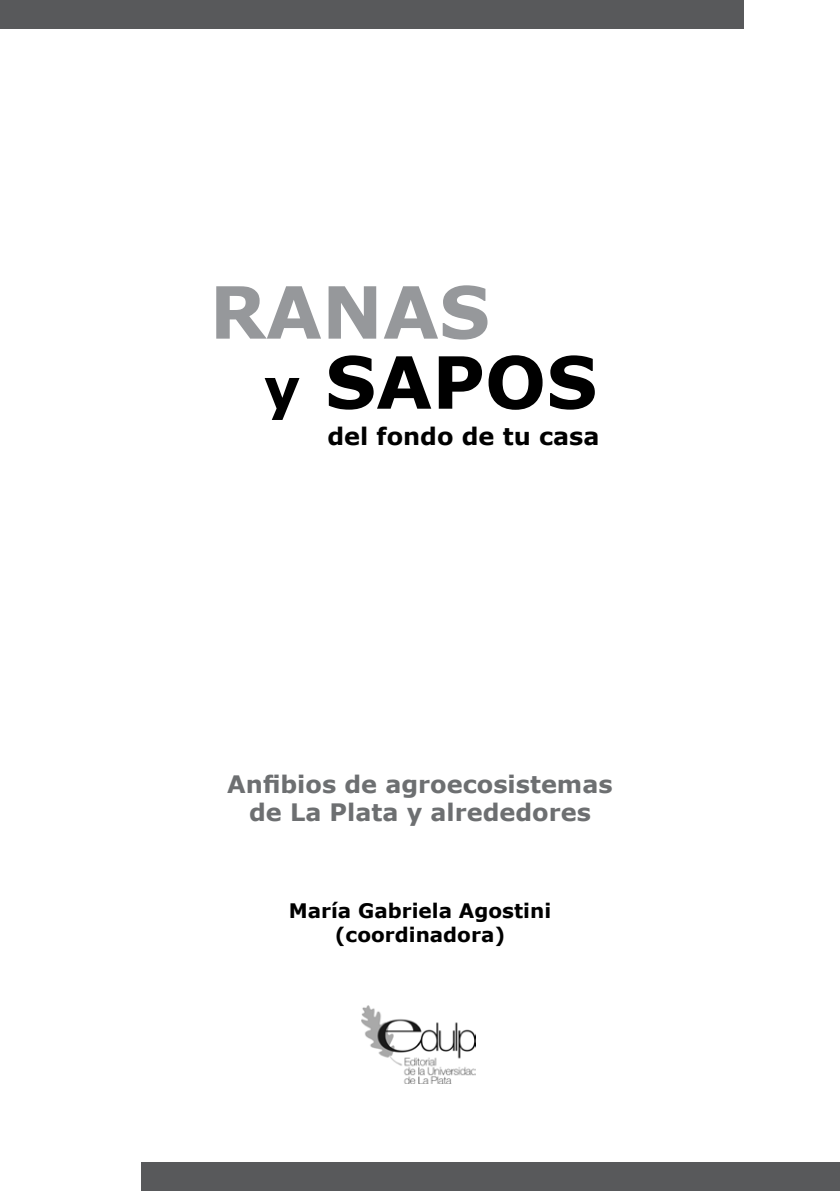
<style>
.page{position:relative;width:840px;height:1191px;background:#fff}
.page>*{position:absolute;margin:0;border:0;box-sizing:border-box;transform-origin:0 0}
.t1{font:700 72px/70px "Verdana";color:#96989b}
.t2{font:700 24px/28.8px "Verdana";color:#6d6f71;text-align:center}
.t3{font:700 24px "Verdana";color:#000}
.t4{font:700 20px/24px "Verdana";color:#000;text-align:center}
.s1{font-size:56px;color:#000}
.s2{color:#000}
</style>
<div class="page">
<img style="left:361px;top:1005px;width:114px;height:78px">
<div style="left:0;top:0;width:743px;height:28px;background:#58595b"></div>
<div style="left:142px;top:1162px;width:697px;height:29px;background:#58595b"></div>
<h1 class="t1" style="left:264px;top:276px;width:335px;text-indent:-54px">Ranas<br><span class="s1">y</span> <span class="s2">sapos</span></h1>
<p class="t3" style="left:327px;top:419px;width:273px">del fondo de tu casa</p>
<p class="t2" style="left:227px;top:769px;width:386px">Anfibios de agroecosistemas de La Plata y alrededores</p>
<p class="t4" style="left:288px;top:898px;width:264px">María Gabriela Agostini (coordinadora)</p>
</div>
